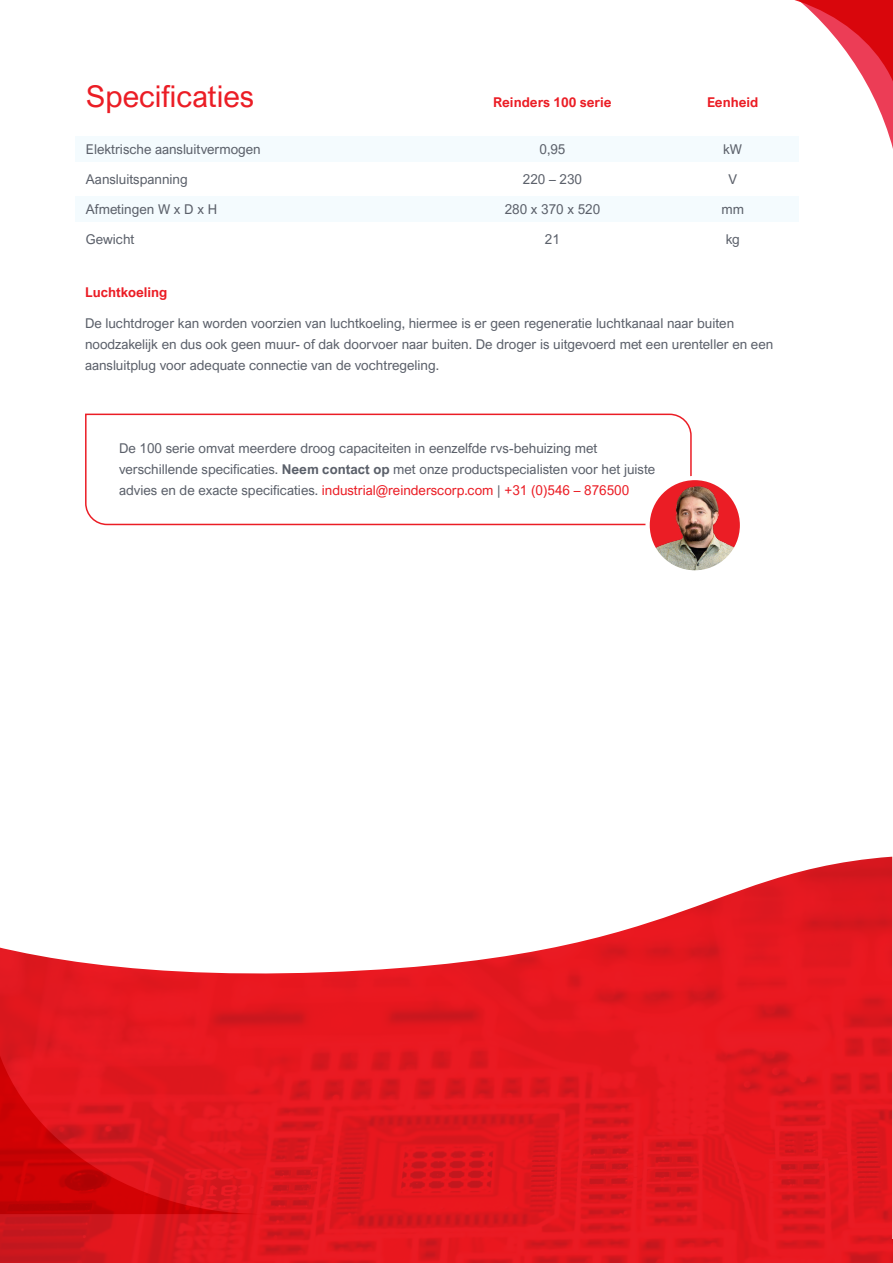
<style>
.page{position:relative;width:893px;height:1263px;background:#fff}
.page>*{position:absolute;margin:0;border:0;box-sizing:border-box;transform-origin:0 0}
.t1{font:30px "Arial Nova";color:#eb1d25}
.t2{font:13.5px/21px "Arial Nova";color:#5b606a}
.t3{font:700 13.5px "Arial Nova";color:#eb1d25}
.s1{font-weight:700}
.s2{color:#eb1d25}
</style>
<div class="page">
<img style="left:0;top:987px;width:893px;height:276px">
<svg style="left:0;top:856px;width:892px;height:131px"></svg>
<svg style="left:0;top:993px;width:265px;height:221px;fill:#e2171e"></svg>
<hr style="left:892px;top:0;width:1px;height:1239px;background:#fff">
<svg style="left:595px;top:128px;width:298px;height:69px"></svg>
<svg style="left:794px;top:0;width:99px;height:128px"></svg>
<div style="left:76px;top:136px;width:723px;height:26px;background:#f4fbfe"></div>
<div style="left:76px;top:197px;width:723px;height:25px;background:#f4fbfe"></div>
<svg style="left:85px;top:413px;width:607px;height:113px"></svg>
<img style="left:648px;top:478px;width:94px;height:94px;border-radius:47px">
<div style="left:645px;top:476px;width:99px;height:98px;border:4px solid #fff;border-radius:50%"></div>
<p class="t1" style="left:86px;top:79px;width:170px">Specificaties</p>
<p class="t3" style="left:493px;top:94px;width:120px">Reinders 100 serie</p>
<p class="t3" style="left:707px;top:94px;width:53px">Eenheid</p>
<p class="t2" style="left:86px;top:138px;width:176px">Elektrische aansluitvermogen</p>
<p class="t2" style="left:539px;top:138px;width:27px">0,95</p>
<p class="t2" style="left:723px;top:138px;width:20px">kW</p>
<p class="t2" style="left:86px;top:168px;width:103px">Aansluitspanning</p>
<p class="t2" style="left:523px;top:168px;width:61px">220 – 230</p>
<p class="t2" style="left:728px;top:168px;width:10px">V</p>
<p class="t2" style="left:86px;top:198px;width:133px">Afmetingen W x D x H</p>
<p class="t2" style="left:505px;top:198px;width:97px">280 x 370 x 520</p>
<p class="t2" style="left:721px;top:198px;width:24px">mm</p>
<p class="t2" style="left:86px;top:228px;width:50px">Gewicht</p>
<p class="t2" style="left:545px;top:228px;width:17px">21</p>
<p class="t2" style="left:726px;top:228px;width:15px">kg</p>
<p class="t3" style="left:85px;top:284px;width:84px">Luchtkoeling</p>
<p class="t2" style="left:85px;top:313px;width:690px">De luchtdroger kan worden voorzien van luchtkoeling, hiermee is er geen regeneratie luchtkanaal naar buiten noodzakelijk en dus ook geen muur- of dak doorvoer naar buiten. De droger is uitgevoerd met een urenteller en een aansluitplug voor adequate connectie van de vochtregeling.</p>
<p class="t2" style="left:119px;top:438px;width:538px">De 100 serie omvat meerdere droog capaciteiten in eenzelfde rvs-behuizing met verschillende specificaties. <span class="s1">Neem contact op</span> met onze productspecialisten voor het juiste advies en de exacte specificaties. <span class="s2">industrial@reinderscorp.com</span> | <span class="s2">+31 (0)546 – 876500</span></p>
</div>
